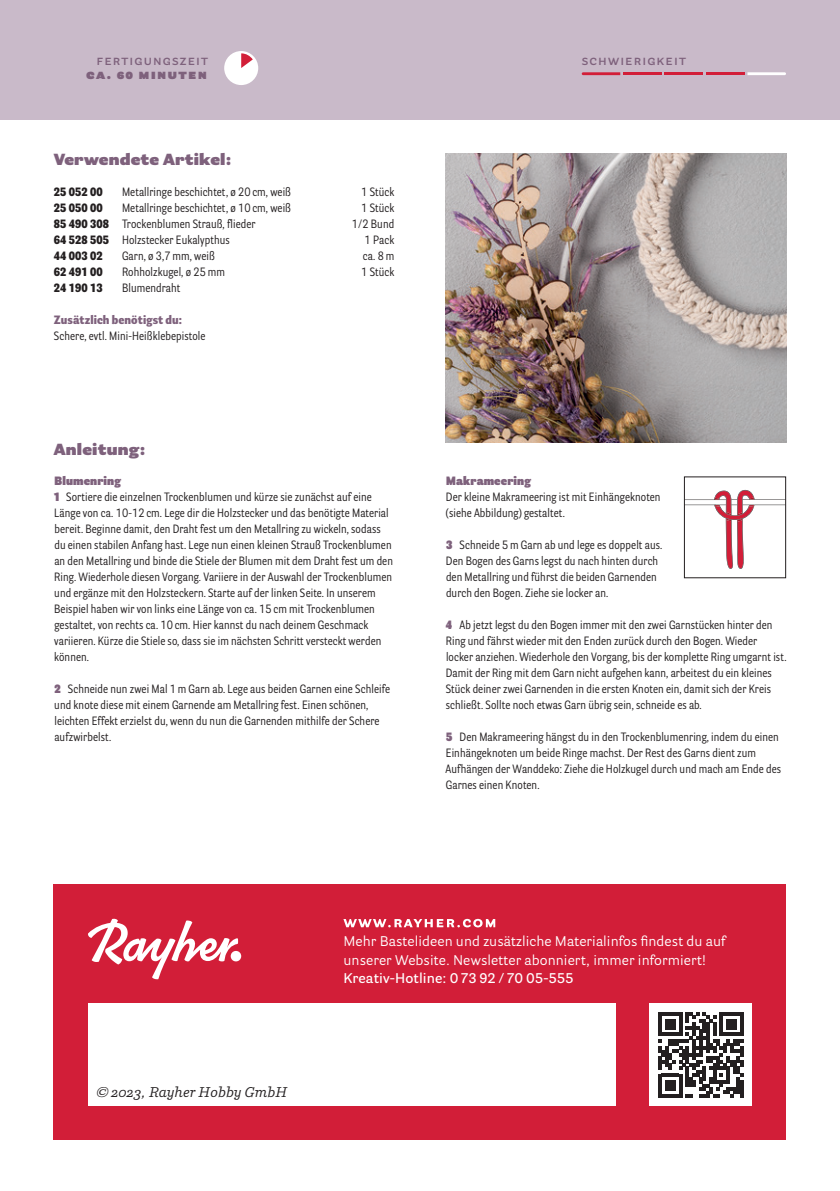
<style>
.page{position:relative;width:840px;height:1191px;background:#fff}
.page>*{position:absolute;margin:0;border:0;box-sizing:border-box;transform-origin:0 0}
.t1{font:900 16px "Parry Grotesque Pro";letter-spacing:.01em;color:#7e617c}
.t2{font:14px/18px "Parry Grotesque Pro";letter-spacing:.005em;color:#fff}
.t3{font:600 14px "Parry Grotesque Pro";letter-spacing:.005em;color:#fff}
.t4{font:600 14px "Parry Grotesque Pro";letter-spacing:.08em;color:#7e617c}
.t5{font:italic 14px "Parry Pro";letter-spacing:.01em;color:#231f20}
.t6{font:900 14px "Parry Grotesque Pro";letter-spacing:.08em;color:#7e617c}
.t7{font:12px/16px "Parry Grot Con Pro";letter-spacing:.005em;color:#231f20}
.t8{font:900 12px "Parry Grot Con Pro";letter-spacing:.005em;color:#231f20}
.t9{font:900 12px "Parry Grot Con Pro";letter-spacing:.005em;color:#7e617c}
.t10{font:900 12px "Parry Grot Con Pro";letter-spacing:.005em;color:#7e617c}
.s1{font-weight:900}
.s2{font-weight:900;color:#7e617c}
</style>
<div class="page">
<div style="left:54px;top:884px;width:731px;height:256px;background:#d21e38"></div>
<div style="left:0;top:0;width:839px;height:119px;background:#c9bac9"></div>
<div style="left:88px;top:1003px;width:527px;height:103px;background:#fff"></div>
<div style="left:224px;top:51px;width:34px;height:34px;background:#fff;border-radius:50%"></div>
<svg style="left:241px;top:53px;width:12px;height:15px"></svg>
<svg style="left:581px;top:72px;width:39px;height:3px"></svg>
<hr style="left:622px;top:72px;width:39px;height:3px;background:#d21e38">
<hr style="left:664px;top:72px;width:38px;height:3px;background:#d21e38">
<hr style="left:705px;top:72px;width:39px;height:3px;background:#d21e38">
<svg style="left:747px;top:72px;width:38px;height:3px"></svg>
<svg style="left:343px;top:919px;width:152px;height:8px"></svg>
<svg style="left:88px;top:918px;width:150px;height:61px"></svg>
<div style="left:230px;top:951px;width:11px;height:10px;background:#fff;border-radius:50%"></div>
<div style="left:649px;top:1003px;width:102px;height:103px;background:#fff"></div>
<svg style="left:658px;top:1012px;width:85px;height:85px"></svg>
<img style="left:445px;top:153px;width:340px;height:289px">
<svg style="left:685px;top:490px;width:98px;height:79px"></svg>
<p class="t4" style="left:96px;top:50px;width:111px">fertigungszeit</p>
<p class="t6" style="left:86px;top:63px;width:122px">ca. 60 minuten</p>
<h1 class="t1" style="left:54px;top:148px;width:179px">Verwendete Artikel:</h1>
<p class="t8" style="left:54px;top:183px;width:50px">25 052 00</p>
<p class="t7" style="left:122px;top:184px;width:170px">Metallringe beschichtet, ø 20 cm, weiß</p>
<p class="t7" style="left:361px;top:184px;width:35px">1 Stück</p>
<p class="t8" style="left:54px;top:199px;width:50px">25 050 00</p>
<p class="t7" style="left:122px;top:200px;width:170px">Metallringe beschichtet, ø 10 cm, weiß</p>
<p class="t7" style="left:361px;top:200px;width:35px">1 Stück</p>
<p class="t7" style="left:54px;top:216px;width:203px"><span class="s1">85 490 308</span> Trockenblumen Strauß, flieder</p>
<p class="t7" style="left:351px;top:216px;width:44px">1/2 Bund</p>
<p class="t7" style="left:54px;top:232px;width:177px"><span class="s1">64 528 505</span> Holzstecker Eukalypthus</p>
<p class="t7" style="left:364px;top:232px;width:31px">1 Pack</p>
<p class="t8" style="left:54px;top:247px;width:50px">44 003 02</p>
<p class="t7" style="left:122px;top:248px;width:94px">Garn, ø 3,7 mm, weiß</p>
<p class="t7" style="left:363px;top:248px;width:33px">ca. 8 m</p>
<p class="t8" style="left:54px;top:263px;width:50px">62 491 00</p>
<p class="t7" style="left:122px;top:264px;width:104px">Rohholzkugel, ø 25 mm</p>
<p class="t7" style="left:361px;top:264px;width:35px">1 Stück</p>
<p class="t8" style="left:54px;top:279px;width:50px">24 190 13</p>
<p class="t7" style="left:122px;top:280px;width:60px">Blumendraht</p>
<p class="t9" style="left:54px;top:311px;width:130px">Zusätzlich benötigst du:</p>
<p class="t7" style="left:54px;top:328px;width:153px">Schere, evtl. Mini-Heißklebepistole</p>
<h1 class="t1" style="left:54px;top:437px;width:93px">Anleitung:</h1>
<p class="t7" style="left:54px;top:473px;width:340px"><span class="s2">Blumenring<br>1</span> Sortiere die einzelnen Trockenblumen und kürze sie zunächst auf eine Länge von ca. 10-12 cm. Lege dir die Holzstecker und das benötigte Material bereit. Beginne damit, den Draht fest um den Metallring zu wickeln, sodass du einen stabilen Anfang hast. Lege nun einen kleinen Strauß Trockenblumen an den Metallring und binde die Stiele der Blumen mit dem Draht fest um den Ring. Wiederhole diesen Vorgang. Variiere in der Auswahl der Trockenblumen und ergänze mit den Holzsteckern. Starte auf der linken Seite. In unserem Beispiel haben wir von links eine Länge von ca. 15 cm mit Trockenblumen gestaltet, von rechts ca. 10 cm. Hier kannst du nach deinem Geschmack variieren. Kürze die Stiele so, dass sie im nächsten Schritt versteckt werden können.</p>
<p class="t7" style="left:54px;top:681px;width:337px"><span class="s2">2</span> Schneide nun zwei Mal 1 m Garn ab. Lege aus beiden Garnen eine Schleife und knote diese mit einem Garnende am Metallring fest. Einen schönen, leichten Effekt erzielst du, wenn du nun die Garnenden mithilfe der Schere aufzwirbelst.</p>
<p class="t4" style="left:581px;top:50px;width:104px">schwierigkeit</p>
<p class="t10" style="left:446px;top:472px;width:86px">Makrameering</p>
<p class="t7" style="left:445px;top:489px;width:216px">Der kleine Makrameering ist mit Einhängeknoten (siehe Abbildung) gestaltet.</p>
<p class="t7" style="left:445px;top:537px;width:218px"><span class="s2">3</span> Schneide 5 m Garn ab und lege es doppelt aus.<br>Den Bogen des Garns legst du nach hinten durch den Metallring und führst die beiden Garnenden durch den Bogen. Ziehe sie locker an.</p>
<p class="t7" style="left:445px;top:617px;width:342px"><span class="s2">4</span> Ab jetzt legst du den Bogen immer mit den zwei Garnstücken hinter den Ring und fährst wieder mit den Enden zurück durch den Bogen. Wieder locker anziehen. Wiederhole den Vorgang, bis der komplette Ring umgarnt ist.<br>Damit der Ring mit dem Garn nicht aufgehen kann, arbeitest du ein kleines Stück deiner zwei Garnenden in die ersten Knoten ein, damit sich der Kreis schließt. Sollte noch etwas Garn übrig sein, schneide es ab.</p>
<p class="t7" style="left:445px;top:729px;width:337px"><span class="s2">5</span> Den Makrameering hängst du in den Trockenblumenring, indem du einen Einhängeknoten um beide Ringe machst. Der Rest des Garns dient zum Aufhängen der Wanddeko: Ziehe die Holzkugel durch und mach am Ende des Garnes einen Knoten.</p>
<p class="t5" style="left:96px;top:1082px;width:192px">© 2023, Rayher Hobby GmbH</p>
<p class="t2" style="left:343px;top:932px;width:383px">Mehr Bastelideen und zusätzliche Materialinfos findest du auf unserer Website. Newsletter abonniert, immer informiert!</p>
<p class="t3" style="left:343px;top:967px;width:231px">Kreativ-Hotline: 0 73 92 / 70 05-555</p>
</div>
